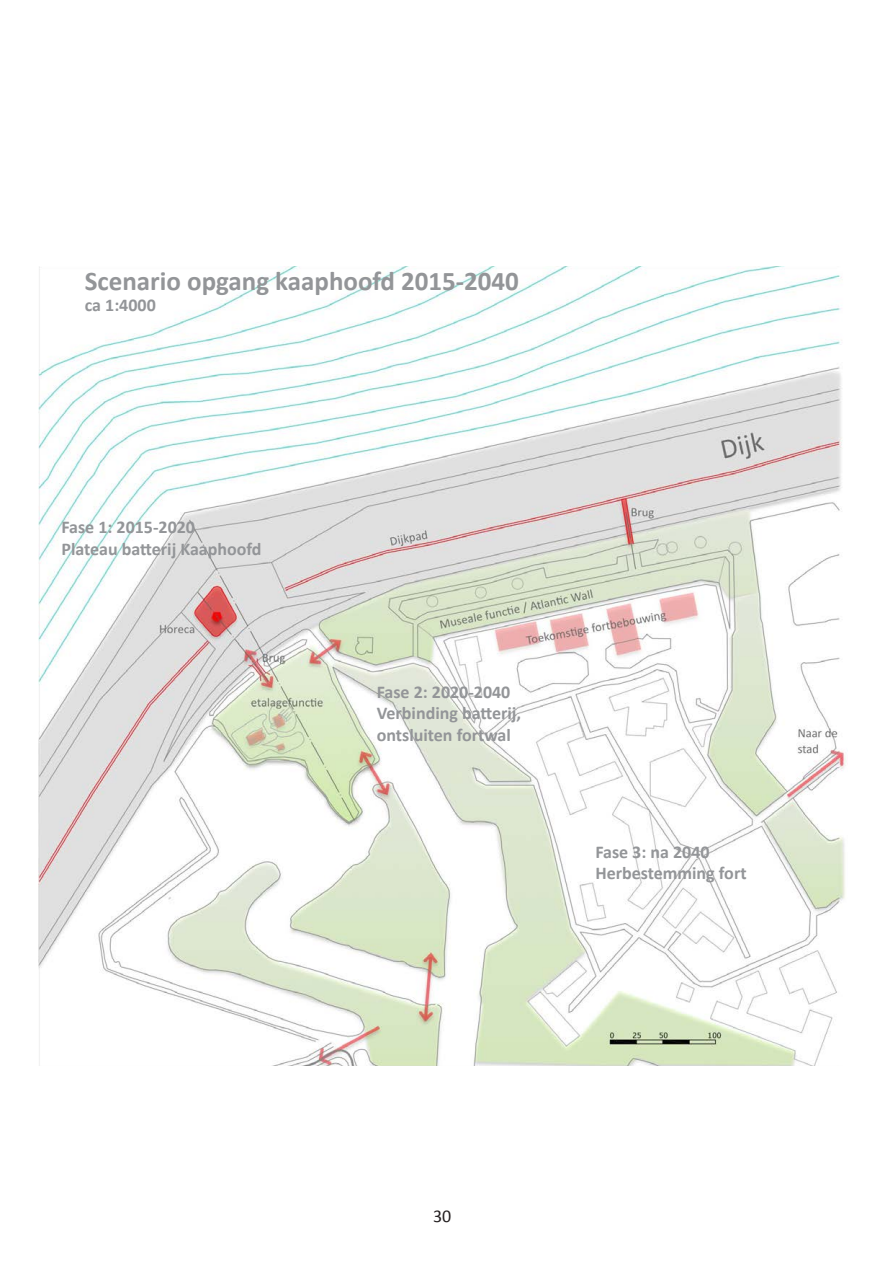
<style>
.page{position:relative;width:893px;height:1263px;background:#fff}
.page>*{position:absolute;margin:0;border:0;box-sizing:border-box;transform-origin:0 0}
.t1{font:700 27px "Calibri";color:#939598}
.t2{font:700 18px/21.6px "Calibri";color:#939598}
.t3{font:18px "Calibri";color:#231f20}
</style>
<div class="page">
<img style="left:38px;top:266px;width:808px;height:799px">
<h1 class="t1" style="left:85px;top:264px;width:436px">Scenario opgang kaaphoofd 2015-2040</h1>
<p class="t2" style="left:85px;top:294px;width:72px">ca 1:4000</p>
<p class="t2" style="left:61px;top:516px;width:202px">Fase 1: 2015-2020<br>Plateau batterij Kaaphoofd</p>
<p class="t2" style="left:377px;top:680px;width:146px">Fase 2: 2020-2040<br>Verbinding batterij, ontsluiten fortwal</p>
<p class="t2" style="left:595px;top:840px;width:153px">Fase 3: na 2040<br>Herbestemming fort</p>
<p class="t3" style="left:433px;top:1205px;width:20px">30</p>
</div>
